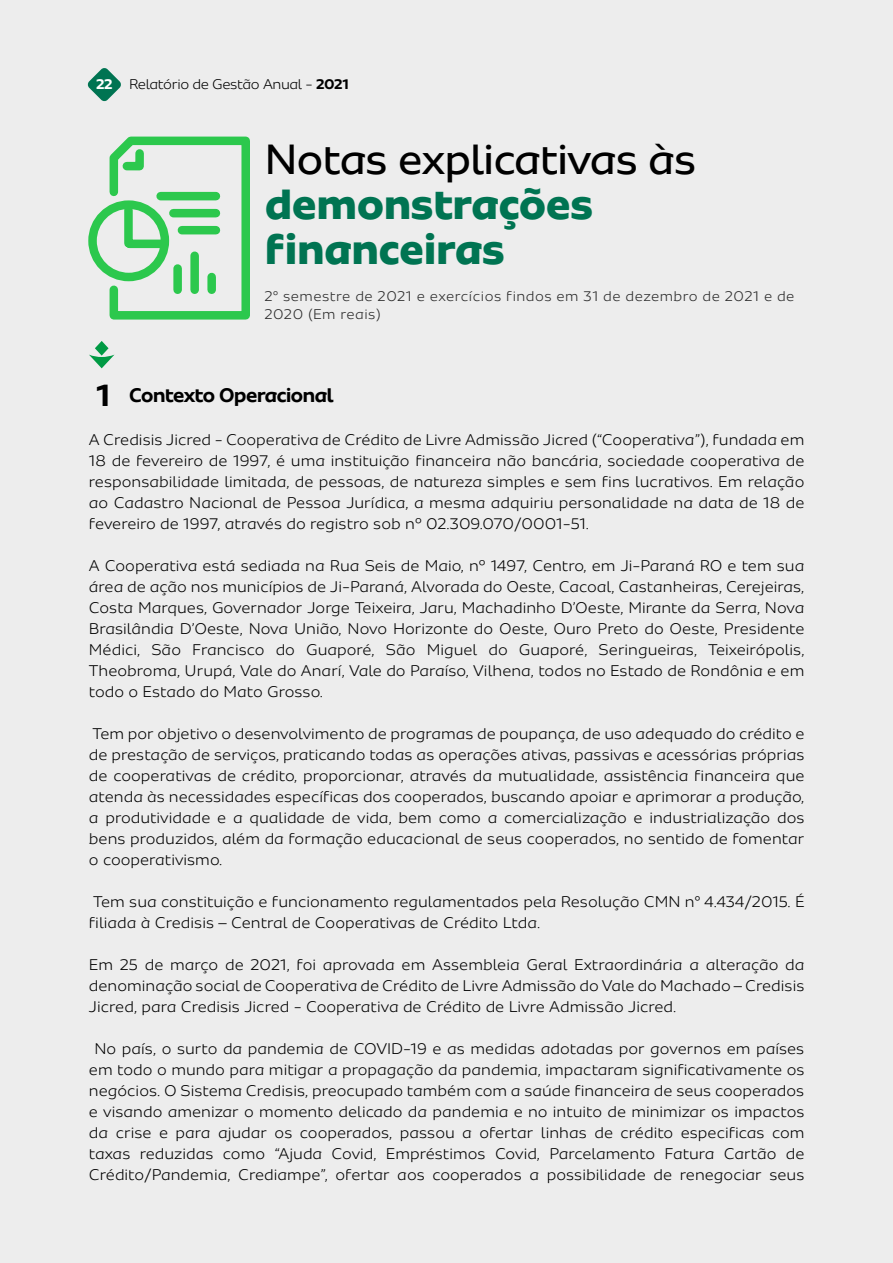
<style>
.page{position:relative;width:893px;height:1263px;background:#ededed}
.page>*{position:absolute;margin:0;border:0;box-sizing:border-box;transform-origin:0 0}
.t1{font:800 45px/45px "Sua";letter-spacing:-.025em;color:#007452}
.t2{font:45px "Sua";letter-spacing:-.025em;color:#000}
.t3{font:700 21px "Sua";letter-spacing:-.05em;color:#000}
.t4{font:300 16.5px/21px "Sua";color:#000;text-align:justify}
.t5{font:300 15px/18px "Sua";letter-spacing:.03em;color:#292929}
.t6{font:300 15px "Sua";letter-spacing:-.025em;color:#000}
.s1{font-weight:700;color:#fff}
.s2{font-weight:700}
.s3{font-size:33px}
</style>
<div class="page">
<svg style="left:87px;top:68px;width:34px;height:34px"></svg>
<svg style="left:89px;top:341px;width:25px;height:27px"></svg>
<svg style="left:88px;top:136px;width:162px;height:184px"></svg>
<div style="left:130px;top:240px;width:34px;height:8px;background:#2cc84d"></div>
<div style="left:124px;top:210px;width:9px;height:33px;background:#2cc84d"></div>
<p class="t6" style="left:96px;top:76px;width:254px"><span class="s1">22</span> Relatório de Gestão Anual - <span class="s2">2021</span></p>
<h1 class="t2" style="left:264px;top:133px;width:434px">Notas explicativas às</h1>
<h1 class="t1" style="left:264px;top:181px;width:331px">demonstrações financeiras</h1>
<p class="t5" style="left:264px;top:286px;width:532px">2° semestre de 2021 e exercícios findos em 31 de dezembro de 2021 e de<br>2020 (Em reais)</p>
<p class="t3" style="left:96px;top:382px;width:239px"><span class="s3">1</span> Contexto Operacional</p>
<p class="t4" style="left:89px;top:429px;width:717px">A Credisis Jicred - Cooperativa de Crédito de Livre Admissão Jicred (“Cooperativa”), fundada em 18 de fevereiro de 1997, é uma instituição financeira não bancária, sociedade cooperativa de responsabilidade limitada, de pessoas, de natureza simples e sem fins lucrativos. Em relação ao Cadastro Nacional de Pessoa Jurídica, a mesma adquiriu personalidade na data de 18 de fevereiro de 1997, através do registro sob nº 02.309.070/0001-51.</p>
<p class="t4" style="left:89px;top:555px;width:717px">A Cooperativa está sediada na Rua Seis de Maio, nº 1497, Centro, em Ji-Paraná RO e tem sua área de ação nos municípios de Ji-Paraná, Alvorada do Oeste, Cacoal, Castanheiras, Cerejeiras, Costa Marques, Governador Jorge Teixeira, Jaru, Machadinho D’Oeste, Mirante da Serra, Nova Brasilândia D’Oeste, Nova União, Novo Horizonte do Oeste, Ouro Preto do Oeste, Presidente Médici, São Francisco do Guaporé, São Miguel do Guaporé, Seringueiras, Teixeirópolis, Theobroma, Urupá, Vale do Anarí, Vale do Paraíso, Vilhena, todos no Estado de Rondônia e em todo o Estado do Mato Grosso.</p>
<p class="t4" style="left:89px;top:723px;width:717px">Tem por objetivo o desenvolvimento de programas de poupança, de uso adequado do crédito e de prestação de serviços, praticando todas as operações ativas, passivas e acessórias próprias de cooperativas de crédito, proporcionar, através da mutualidade, assistência financeira que atenda às necessidades específicas dos cooperados, buscando apoiar e aprimorar a produção, a produtividade e a qualidade de vida, bem como a comercialização e industrialização dos bens produzidos, além da formação educacional de seus cooperados, no sentido de fomentar o cooperativismo.</p>
<p class="t4" style="left:89px;top:891px;width:717px">Tem sua constituição e funcionamento regulamentados pela Resolução CMN n° 4.434/2015. É filiada à Credisis – Central de Cooperativas de Crédito Ltda.</p>
<p class="t4" style="left:89px;top:954px;width:717px">Em 25 de março de 2021, foi aprovada em Assembleia Geral Extraordinária a alteração da denominação social de Cooperativa de Crédito de Livre Admissão do Vale do Machado – Credisis Jicred, para Credisis Jicred - Cooperativa de Crédito de Livre Admissão Jicred.</p>
<p class="t4" style="left:89px;top:1038px;width:717px;text-align:center">No país, o surto da pandemia de COVID-19 e as medidas adotadas por governos em países em todo o mundo para mitigar a propagação da pandemia, impactaram significativamente os negócios. O Sistema Credisis, preocupado também com a saúde financeira de seus cooperados e visando amenizar o momento delicado da pandemia e no intuito de minimizar os impactos da crise e para ajudar os cooperados, passou a ofertar linhas de crédito especificas com taxas reduzidas como “Ajuda Covid, Empréstimos Covid, Parcelamento Fatura Cartão de Crédito/Pandemia, Crediampe”, ofertar aos cooperados a possibilidade de renegociar seus</p>
</div>
